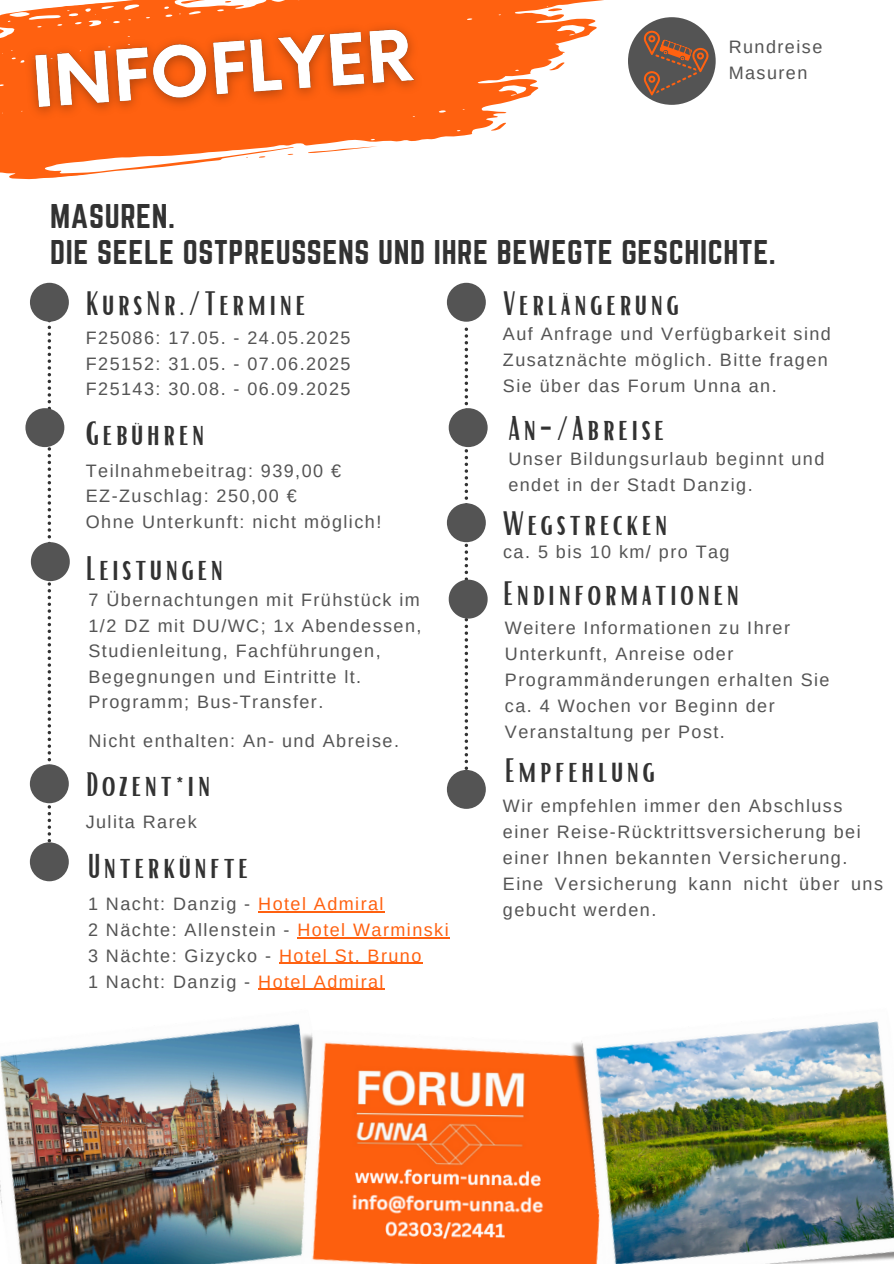
<style>
.page{position:relative;width:894px;height:1264px;background:#fff}
.page>*{position:absolute;margin:0;border:0;box-sizing:border-box;transform-origin:0 0}
.t1{font:33px "Bright";letter-spacing:.1em;color:#323232}
.t2{font:30px/36px "Norwester";letter-spacing:.02em;color:#323232}
.t3{font:18px/25.8px "Arimo";letter-spacing:.08em;color:#545454}
.s1{color:#ff6110}
</style>
<div class="page">
<svg style="left:5px;top:0;width:599px;height:41px;fill:#ff6110"></svg>
<svg style="left:547px;top:7px;width:15px;height:5px"></svg>
<svg style="left:180px;top:0;width:31px;height:4px"></svg>
<svg style="left:224px;top:1px;width:7px;height:2px"></svg>
<svg style="left:0;top:14px;width:570px;height:166px;fill:#ff6110"></svg>
<svg style="left:308px;top:146px;width:70px;height:8px"></svg>
<svg style="left:490px;top:123px;width:16px;height:8px"></svg>
<svg style="left:489px;top:68px;width:15px;height:4px"></svg>
<svg style="left:259px;top:156px;width:6px;height:2px"></svg>
<svg style="left:433px;top:33px;width:7px;height:4px"></svg>
<svg style="left:451px;top:31px;width:6px;height:2px"></svg>
<img style="left:0;top:989px;width:370px;height:274px">
<img style="left:280px;top:1006px;width:270px;height:257px">
<div style="left:447px;top:283px;width:38px;height:39px;background:#545454;border-radius:50%"></div>
<div style="left:447px;top:770px;width:38px;height:38px;background:#545454;border-radius:50%"></div>
<svg style="left:25px;top:408px;width:39px;height:39px"></svg>
<div style="left:30px;top:283px;width:39px;height:39px;background:#545454;border-radius:50%"></div>
<div style="left:30px;top:842px;width:39px;height:39px;background:#545454;border-radius:50%"></div>
<img style="left:550px;top:1021px;width:343px;height:242px">
<svg style="left:31px;top:288px;width:39px;height:585px"></svg>
<img style="left:17px;top:12px;width:416px;height:118px">
<hr style="left:258px;top:911px;width:127px;height:1px;background:#ff6110">
<hr style="left:297px;top:937px;width:153px;height:1px;background:#ff6110">
<hr style="left:279px;top:962px;width:144px;height:2px;background:#ff6110">
<hr style="left:258px;top:988px;width:127px;height:1px;background:#ff6110">
<svg style="left:448px;top:327px;width:39px;height:474px"></svg>
<div style="left:627px;top:17px;width:88px;height:88px;background:#545454;border-radius:50%"></div>
<svg style="left:643px;top:31px;width:65px;height:64px"></svg>
<p class="t3" style="left:728px;top:34px;width:95px">Rundreise<br>Masuren</p>
<h2 class="t2" style="left:50px;top:198px;width:727px">MASUREN.<br>DIE SEELE OSTPREUSSENS UND IHRE BEWEGTE GESCHICHTE.</h2>
<h3 class="t1" style="left:86px;top:281px;width:221px">KursNr./Termine</h3>
<p class="t3" style="left:86px;top:325px;width:266px;text-align:justify">F25086: 17.05. - 24.05.2025<br>F25152: 31.05. - 07.06.2025<br>F25143: 30.08. - 06.09.2025</p>
<p class="t1" style="left:86px;top:412px;width:120px">Gebühren</p>
<h3 class="t3" style="left:86px;top:457px;width:257px">Teilnahmebeitrag: 939,00 €</h3>
<p class="t3" style="left:86px;top:483px;width:212px">EZ-Zuschlag: 250,00 €</p>
<p class="t3" style="left:86px;top:509px;width:297px">Ohne Unterkunft: nicht möglich!</p>
<h3 class="t1" style="left:86px;top:546px;width:139px">Leistungen</h3>
<p class="t3" style="left:88px;top:587px;width:334px">7 Übernachtungen mit Frühstück im<br>1/2 DZ mit DU/WC; 1x Abendessen,<br>Studienleitung, Fachführungen,<br>Begegnungen und Eintritte lt.<br>Programm; Bus-Transfer.</p>
<h4 class="t3" style="left:88px;top:727px;width:312px">Nicht enthalten: An- und Abreise.</h4>
<p class="t1" style="left:86px;top:763px;width:126px">Dozent*in</p>
<p class="t3" style="left:86px;top:809px;width:112px">Julita Rarek</p>
<h3 class="t1" style="left:88px;top:845px;width:161px">Unterkünfte</h3>
<p class="t3" style="left:88px;top:890px;width:297px">1 Nacht: Danzig - <span class="s1">Hotel Admiral</span></p>
<p class="t3" style="left:88px;top:916px;width:362px">2 Nächte: Allenstein - <span class="s1">Hotel Warminski</span></p>
<p class="t3" style="left:88px;top:942px;width:335px">3 Nächte: Gizycko - <span class="s1">Hotel St. Bruno</span></p>
<p class="t3" style="left:88px;top:968px;width:297px">1 Nacht: Danzig - <span class="s1">Hotel Admiral</span></p>
<p class="t1" style="left:503px;top:281px;width:177px">Verlängerung</p>
<h3 class="t3" style="left:503px;top:321px;width:329px">Auf Anfrage und Verfügbarkeit sind<br>Zusatznächte möglich. Bitte fragen<br>Sie über das Forum Unna an.</h3>
<p class="t1" style="left:508px;top:407px;width:157px">An-/Abreise</p>
<h3 class="t3" style="left:508px;top:446px;width:317px">Unser Bildungsurlaub beginnt und endet in der Stadt Danzig.</h3>
<p class="t1" style="left:503px;top:502px;width:166px">Wegstrecken</p>
<p class="t3" style="left:503px;top:539px;width:228px">ca. 5 bis 10 km/ pro Tag</p>
<h3 class="t1" style="left:503px;top:571px;width:237px">Endinformationen</h3>
<p class="t3" style="left:505px;top:615px;width:326px">Weitere Informationen zu Ihrer<br>Unterkunft, Anreise oder<br>Programmänderungen erhalten Sie ca. 4 Wochen vor Beginn der<br>Veranstaltung per Post.</p>
<h3 class="t1" style="left:505px;top:749px;width:152px">Empfehlung</h3>
<p class="t3" style="left:503px;top:792px;width:359px">Wir empfehlen immer den Abschluss einer Reise-Rücktrittsversicherung bei einer Ihnen bekannten Versicherung.</p>
<p class="t3" style="left:503px;top:870px;width:381px">Eine Versicherung kann nicht über uns gebucht werden.</p>
</div>
